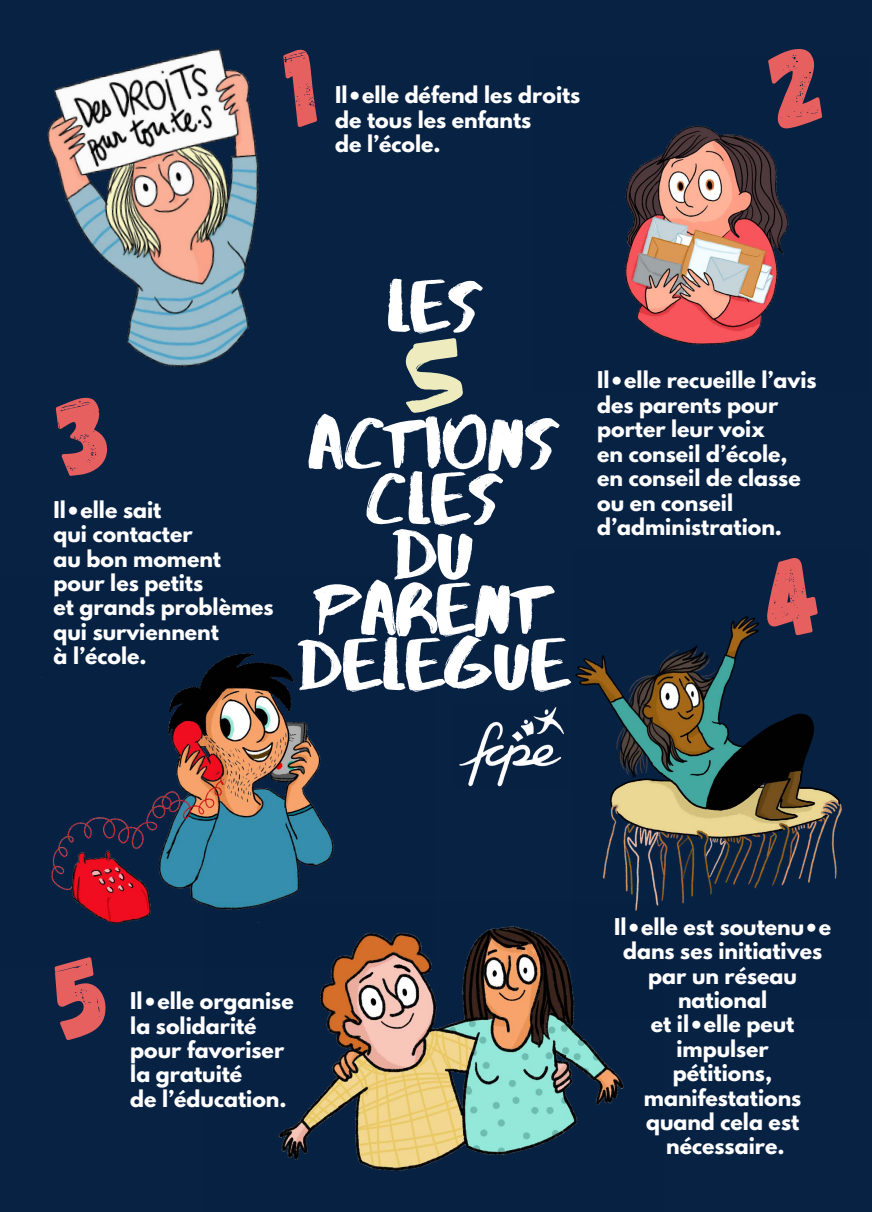
<style>
.page{position:relative;width:872px;height:1212px;background:#082244}
.page>*{position:absolute;margin:0;border:0;box-sizing:border-box;transform-origin:0 0}
.t1{font:109.2px "Abys";color:#eeecbf}
.t2{font:74.25px "Abys";color:#fff}
.t3{font:74.1px/55.3px "Abys";color:#fff;text-align:center}
.t4{font:700 20.55px/24.3px "League Spartan";color:#fff}
</style>
<div class="page">
<img style="left:47px;top:48px;width:212px;height:319px">
<img style="left:459px;top:707px;width:105px;height:80px">
<img style="left:625px;top:125px;width:164px;height:220px">
<img style="left:51px;top:653px;width:283px;height:271px">
<img style="left:575px;top:616px;width:267px;height:288px">
<img style="left:204px;top:902px;width:459px;height:269px">
<svg style="left:764px;top:125px;width:25px;height:5px"></svg>
<svg style="left:755px;top:616px;width:67px;height:25px"></svg>
<p class="t4" style="left:335px;top:83px;width:247px">Il•elle défend les droits de tous les enfants<br>de l’école.</p>
<p class="t4" style="left:53px;top:497px;width:222px">Il•elle sait<br>qui contacter<br>au bon moment pour les petits<br>et grands problèmes qui surviennent<br>à l’école.</p>
<h2 class="t2" style="left:385px;top:236px;width:98px">LES</h2>
<h1 class="t1" style="left:405px;top:273px;width:58px">5</h1>
<h3 class="t3" style="left:298px;top:402px;width:272px">ACTIONS<br>CLES<br>DU<br>PARENT<br>DELEGUE</h3>
<p class="t4" style="left:597px;top:367px;width:221px">Il•elle recueille l’avis des parents pour porter leur voix<br>en conseil d’école, en conseil de classe ou en conseil d’administration.</p>
<p class="t4" style="left:130px;top:988px;width:165px">Il•elle organise la solidarité pour favoriser la gratuité<br>de l’éducation.</p>
<p class="t4" style="left:614px;top:914px;width:219px;text-align:center">Il•elle est soutenu•e dans ses initiatives par un réseau national<br>et il•elle peut impulser<br>pétitions, manifestations quand cela est nécessaire.</p>
</div>
